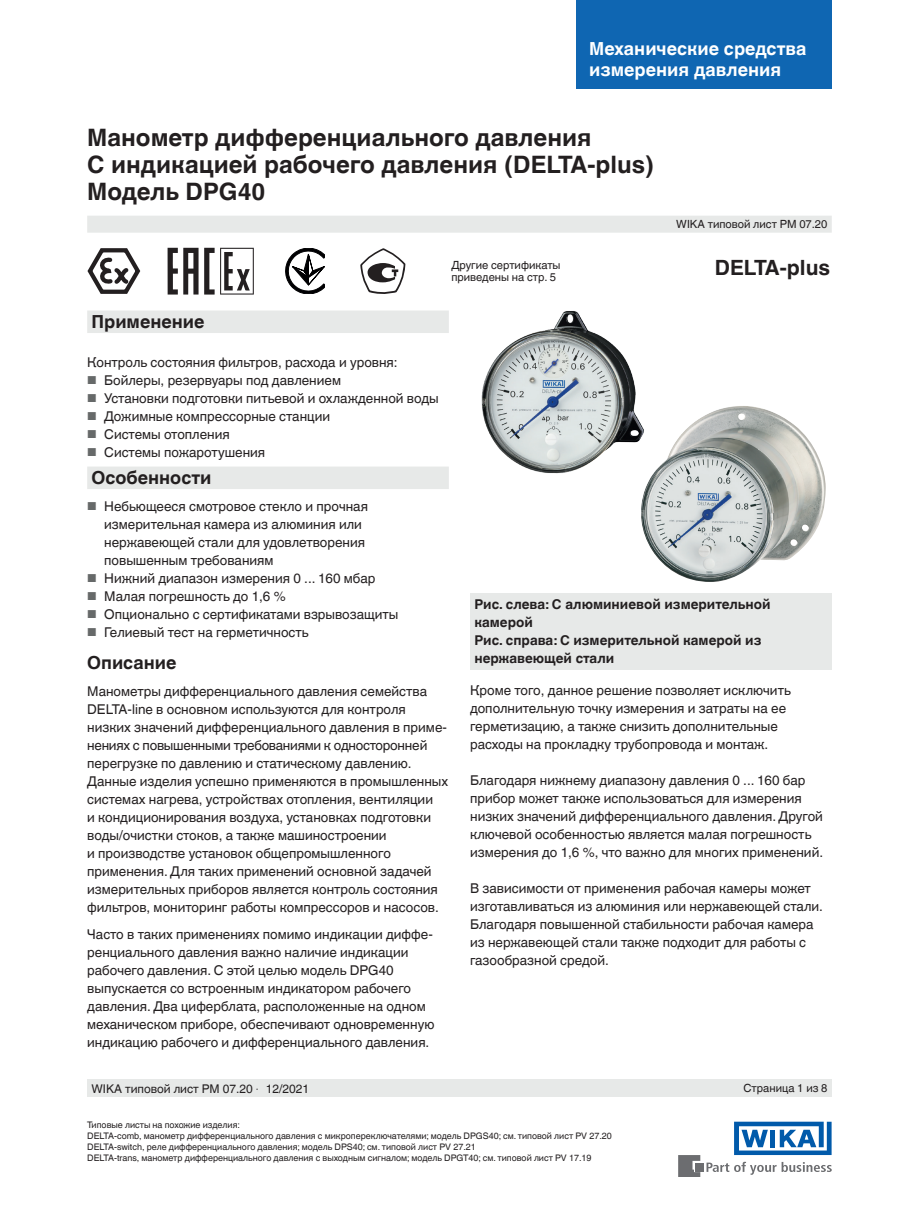
<style>
.page{position:relative;width:919px;height:1214px;background:#fff}
.page>*{position:absolute;margin:0;border:0;box-sizing:border-box;transform-origin:0 0}
.t1{font:700 24px/27px "Helvetica World";color:#231f20}
.t2{font:700 21px "Helvetica World";color:#231f20}
.t3{font:700 18px/21.6px "Helvetica World";color:#fff}
.t4{font:700 18px "Helvetica World";color:#231f20}
.t5{font:13.5px/18px "Helvetica World";color:#231f20}
.t6{font:700 13.5px/18px "Helvetica World";color:#231f20}
.t7{font:12px "Helvetica World";color:#231f20}
.t8{font:11.25px/12.3px "Helvetica World";color:#231f20}
.t9{font:9px/10.8px "Helvetica World";color:#231f20}
.s1{font-size:11.55px;color:#666969}
.s2{font-family:"Times New Roman";font-size:11.25px}
</style>
<div class="page">
<svg style="left:706px;top:1161px;width:125px;height:13px"></svg>
<div style="left:694px;top:1162px;width:9px;height:9px;background:#6c6d70"></div>
<svg style="left:678px;top:1155px;width:22px;height:22px"></svg>
<svg style="left:734px;top:1121px;width:97px;height:34px"></svg>
<div style="left:576px;top:0;width:255px;height:89px;background:#0f66b2"></div>
<div style="left:87px;top:216px;width:744px;height:17px;background:#e7e9e8"></div>
<div style="left:87px;top:1079px;width:744px;height:18px;background:#e7e9e8"></div>
<img style="left:481px;top:311px;width:158px;height:163px">
<div style="left:470px;top:593px;width:361px;height:76px;background:#e7e9e8"></div>
<div style="left:87px;top:310px;width:362px;height:23px;background:#e7e9e8"></div>
<div style="left:87px;top:466px;width:362px;height:23px;background:#e7e9e8"></div>
<img style="left:639px;top:406px;width:186px;height:176px">
<svg style="left:204px;top:248px;width:10px;height:46px"></svg>
<svg style="left:167px;top:248px;width:31px;height:46px"></svg>
<svg style="left:220px;top:248px;width:34px;height:46px"></svg>
<svg style="left:360px;top:248px;width:45px;height:46px"></svg>
<svg style="left:87px;top:248px;width:54px;height:46px"></svg>
<svg style="left:285px;top:248px;width:40px;height:46px"></svg>
<h3 class="t3" style="left:589px;top:38px;width:218px">Механические средства измерения давления</h3>
<h1 class="t1" style="left:87px;top:124px;width:568px">Манометр дифференциального давления<br>С индикацией рабочего давления (DELTA-plus)<br>Модель DPG40</h1>
<p class="t8" style="left:451px;top:259px;width:111px">Другие сертификаты приведены на стр. 5</p>
<p class="t8" style="left:676px;top:218px;width:153px">WIKA типовой лист PM 07.20</p>
<h2 class="t2" style="left:714px;top:255px;width:117px">DELTA-plus</h2>
<h3 class="t4" style="left:91px;top:311px;width:114px">Применение</h3>
<p class="t5" style="left:87px;top:353px;width:312px">Контроль состояния фильтров, расхода и уровня:</p>
<p class="t5" style="left:87px;top:371px;width:255px"><span class="s1">■</span> Бойлеры, резервуары под давлением</p>
<p class="t5" style="left:87px;top:389px;width:353px"><span class="s1">■</span> Установки подготовки питьевой и охлажденной воды</p>
<p class="t5" style="left:87px;top:407px;width:244px"><span class="s1">■</span> Дожимные компрессорные станции</p>
<p class="t5" style="left:87px;top:425px;width:144px"><span class="s1">■</span> Системы отопления</p>
<p class="t5" style="left:87px;top:443px;width:179px"><span class="s1">■</span> Системы пожаротушения</p>
<h3 class="t4" style="left:91px;top:467px;width:122px">Особенности</h3>
<p class="t5" style="left:104px;top:497px;width:265px;text-indent:-17px"><span class="s1">■</span> Небьющееся смотровое стекло и прочная измерительная камера из алюминия или нержавеющей стали для удовлетворения повышенным требованиям</p>
<p class="t5" style="left:87px;top:569px;width:290px"><span class="s1">■</span> Нижний диапазон измерения 0 ... 160 мбар</p>
<p class="t5" style="left:87px;top:587px;width:200px"><span class="s1">■</span> Малая погрешность до 1,6 %</p>
<p class="t5" style="left:87px;top:605px;width:313px"><span class="s1">■</span> Опционально с сертификатами взрывозащиты</p>
<p class="t5" style="left:87px;top:623px;width:223px"><span class="s1">■</span> Гелиевый тест на герметичность</p>
<h3 class="t4" style="left:87px;top:652px;width:91px">Описание</h3>
<p class="t5" style="left:87px;top:682px;width:362px">Манометры дифференциального давления семейства DELTA-line в основном используются для контроля низких значений дифференциального давления в приме&shy;нениях с повышенными требованиями к односторонней перегрузке по давлению и статическому давлению.<br>Данные изделия успешно применяются в промышленных системах нагрева, устройствах отопления, вентиляции<br>и кондиционирования воздуха, установках подготовки воды/очистки стоков, а также машиностроении<br>и производстве установок общепромышленного применения. Для таких применений основной задачей измерительных приборов является контроль состояния фильтров, мониторинг работы компрессоров и насосов.</p>
<p class="t5" style="left:87px;top:925px;width:349px">Часто в таких применениях помимо индикации диффе&shy;ренциального давления важно наличие индикации рабочего давления. С этой целью модель DPG40 выпускается со встроенным индикатором рабочего давления. Два циферблата, расположенные на одном механическом приборе, обеспечивают одновременную индикацию рабочего и дифференциального давления.</p>
<p class="t7" style="left:91px;top:1081px;width:219px">WIKA типовой лист PM 07.20 <span class="s2">∙</span> 12/2021</p>
<p class="t6" style="left:474px;top:595px;width:297px">Рис. слева: С алюминиевой измерительной камерой<br>Рис. справа: С измерительной камерой из нержавеющей стали</p>
<p class="t5" style="left:470px;top:681px;width:322px">Кроме того, данное решение позволяет исключить дополнительную точку измерения и затраты на ее герметизацию, а также снизить дополнительные расходы на прокладку трубопровода и монтаж.</p>
<p class="t5" style="left:470px;top:771px;width:354px">Благодаря нижнему диапазону давления 0 ... 160 бар прибор может также использоваться для измерения низких значений дифференциального давления. Другой ключевой особенностью является малая погрешность измерения до 1,6 %, что важно для многих применений.</p>
<p class="t5" style="left:470px;top:879px;width:354px">В зависимости от применения рабочая камеры может изготавливаться из алюминия или нержавеющей стали.<br>Благодаря повышенной стабильности рабочая камера из нержавеющей стали также подходит для работы с газообразной средой.</p>
<p class="t8" style="left:743px;top:1081px;width:86px">Страница 1 из 8</p>
<p class="t9" style="left:87px;top:1119px;width:526px">Типовые листы на похожие изделия:<br>DELTA-comb, манометр дифференциального давления с микропереключателями; модель DPGS40; см. типовой лист PV 27.20<br>DELTA-switch, реле дифференциального давления; модель DPS40; см. типовой лист PV 27.21<br>DELTA-trans, манометр дифференциального давления с выходным сигналом; модель DPGT40; см. типовой лист PV 17.19</p>
</div>
